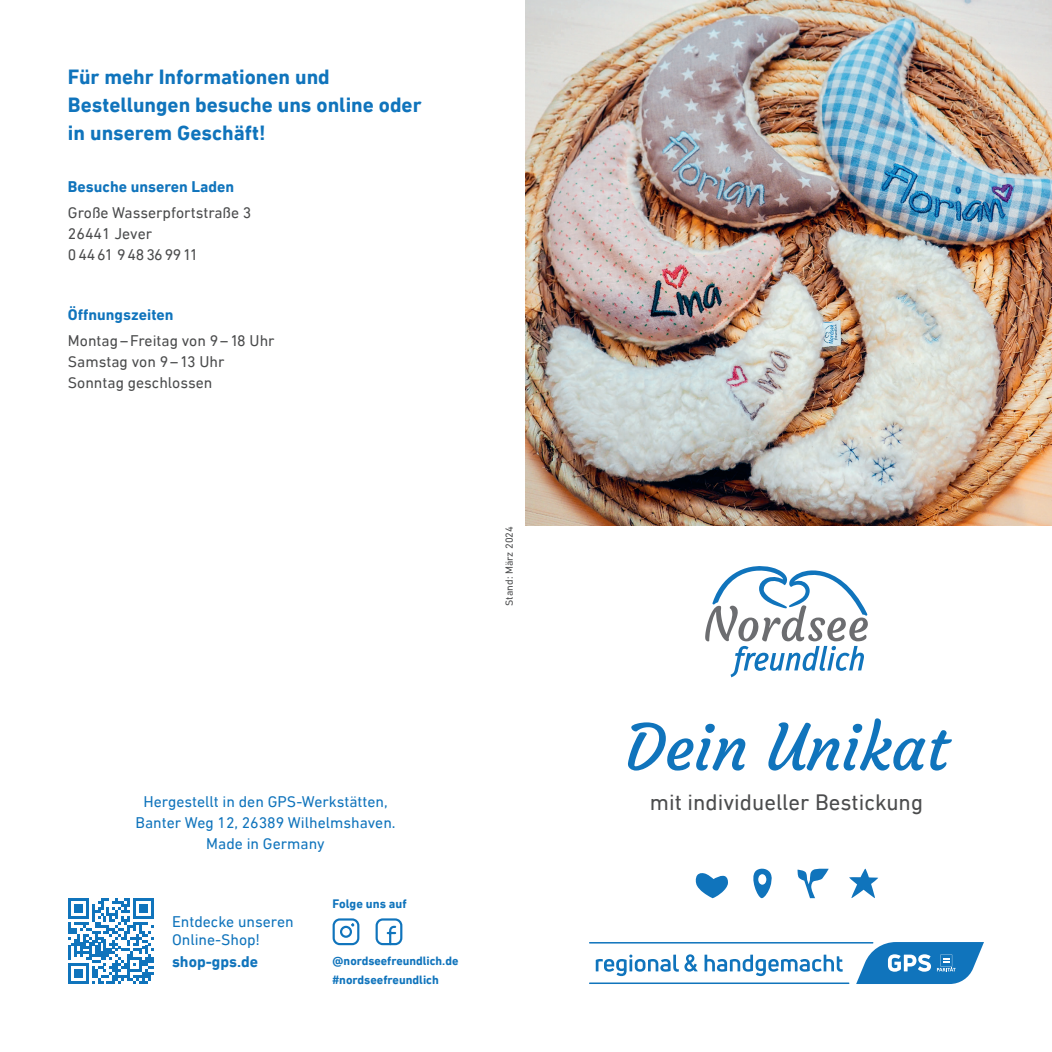
<style>
.page{position:relative;width:1052px;height:1052px;background:#fff}
.page>*{position:absolute;margin:0;border:0;box-sizing:border-box;transform-origin:0 0}
.t1{font:63px "Courgette";color:#1074bc}
.t2{font:22.75px "DIN Next LT Pro";color:#4b4c4d}
.t3{font:700 21px/28px "DIN Next LT Pro";color:#1074bc}
.t4{font:15.75px/21px "DIN Next LT Pro";color:#4b4c4d}
.t5{font:15.75px/17.5px "DIN Next LT Pro";color:#1074bc}
.t6{font:700 15.75px "DIN Next LT Pro";color:#1074bc}
.t7{font:700 15.75px "DIN Next LT Pro";color:#1074bc}
.t8{font:700 12.42px "DIN Next LT Pro";color:#1074bc}
.t9{font:700 12.25px/19.4px "DIN Next LT Pro";color:#1074bc}
.t10{font:10.5px "DIN Next LT Pro";color:#4b4c4d}
</style>
<div class="page">
<svg style="left:68px;top:898px;width:86px;height:86px"></svg>
<svg style="left:332px;top:918px;width:28px;height:28px"></svg>
<svg style="left:375px;top:918px;width:28px;height:28px"></svg>
<img style="left:526px;top:0;width:526px;height:525px">
<svg style="left:705px;top:566px;width:163px;height:111px"></svg>
<svg style="left:856px;top:942px;width:128px;height:42px"></svg>
<hr style="left:589px;top:942px;width:284px;height:1px;background:#1074bc">
<hr style="left:589px;top:982px;width:260px;height:2px;background:#1074bc">
<svg style="left:596px;top:954px;width:102px;height:22px"></svg>
<svg style="left:704px;top:954px;width:138px;height:22px"></svg>
<svg style="left:696px;top:873px;width:32px;height:25px"></svg>
<svg style="left:753px;top:868px;width:18px;height:30px"></svg>
<svg style="left:797px;top:868px;width:31px;height:30px"></svg>
<svg style="left:849px;top:868px;width:29px;height:30px"></svg>
<h3 class="t3" style="left:68px;top:62px;width:355px">Für mehr Informationen und<br>Bestellungen besuche uns online oder in unserem Geschäft!</h3>
<p class="t6" style="left:68px;top:177px;width:168px">Besuche unseren Laden</p>
<p class="t4" style="left:68px;top:202px;width:185px">Große Wasserpfortstraße 3<br>26441 Jever<br>04461 948369911</p>
<p class="t7" style="left:68px;top:306px;width:107px">Öffnungszeiten</p>
<p class="t4" style="left:68px;top:330px;width:208px">Montag–Freitag von 9–18 Uhr<br>Samstag von 9–13 Uhr<br>Sonntag geschlossen</p>
<p class="t10" style="left:503px;top:606px;width:81px;rotate:-90deg">Stand: März 2024</p>
<h1 class="t1" style="left:625px;top:708px;width:325px">Dein Unikat</h1>
<p class="t5" style="left:143px;top:792px;width:246px">Hergestellt in den GPS-Werkstätten,</p>
<h2 class="t2" style="left:650px;top:789px;width:275px">mit individueller Bestickung</h2>
<p class="t5" style="left:136px;top:811px;width:261px;line-height:21px;text-align:center">Banter Weg 12, 26389 Wilhelmshaven.<br>Made in Germany</p>
<p class="t5" style="left:172px;top:913px;width:123px">Entdecke unseren<br>Online-Shop!</p>
<p class="t6" style="left:172px;top:952px;width:88px">shop-gps.de</p>
<p class="t8" style="left:332px;top:896px;width:76px">Folge uns auf</p>
<p class="t9" style="left:332px;top:950px;width:127px">@nordseefreundlich.de #nordseefreundlich</p>
</div>
